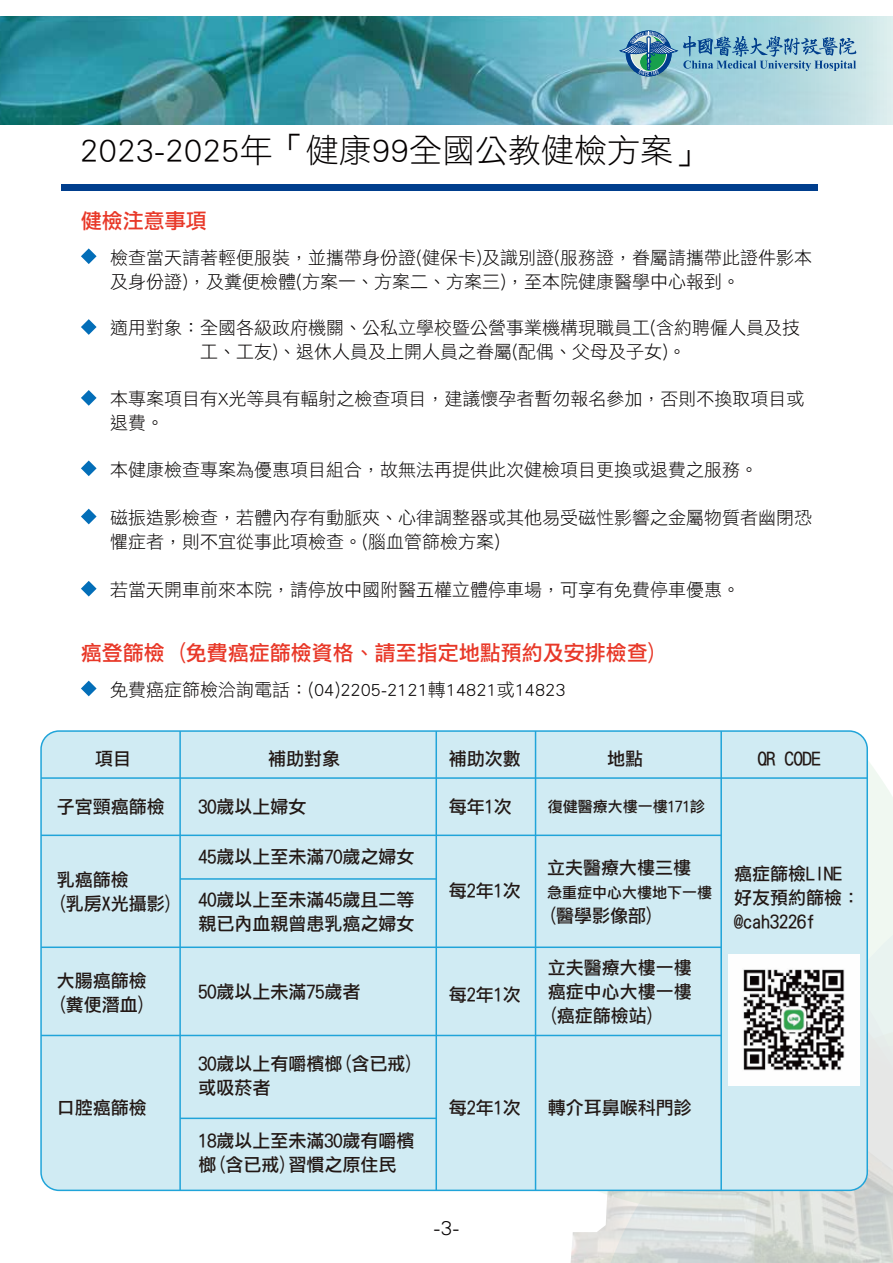
<style>
.page{position:relative;width:893px;height:1263px;background:#fff}
.page>*{position:absolute;margin:0;border:0;box-sizing:border-box;transform-origin:0 0}
.t1{font:33px "DF Li Hei W3 WINP BF";color:#040000}
.t2{font:21px "DF Li Hei Md WIN BF";color:#e83828}
.t3{font:21px "DF Li Hei W3 WINP BF";color:#040000}
.t4{font:18px/24px "DF Li Hei W3 WINP BF";color:#040000}
.t5{font:18px/24px "DF Li Hei Md WIN BF";color:#221815}
.t6{font:15px "DF Li Hei Md WIN BF";color:#221815}
</style>
<div class="page">
<svg style="left:862px;top:736px;width:31px;height:112px;fill:#f0f8f1"></svg>
<div style="left:868px;top:848px;width:25px;height:170px;background:#f0f8f1"></div>
<img style="left:568px;top:1024px;width:325px;height:239px">
<div style="left:41px;top:731px;width:826px;height:459px;background:#d0ebf3;border-radius:18px"></div>
<img style="left:0;top:16px;width:893px;height:175px">
<svg style="left:620px;top:31px;width:236px;height:45px"></svg>
<div style="left:62px;top:184px;width:756px;height:6px;background:#003e8d"></div>
<svg style="left:81px;top:248px;width:16px;height:16px"></svg>
<svg style="left:81px;top:319px;width:16px;height:16px"></svg>
<svg style="left:81px;top:681px;width:16px;height:15px"></svg>
<svg style="left:81px;top:390px;width:16px;height:16px"></svg>
<svg style="left:81px;top:460px;width:16px;height:16px"></svg>
<svg style="left:81px;top:509px;width:16px;height:15px"></svg>
<svg style="left:81px;top:581px;width:16px;height:15px"></svg>
<hr style="left:179px;top:731px;width:2px;height:459px;background:#20a4d9">
<hr style="left:435px;top:731px;width:2px;height:459px;background:#20a4d9">
<hr style="left:535px;top:731px;width:1px;height:459px;background:#20a4d9">
<hr style="left:720px;top:731px;width:2px;height:459px;background:#20a4d9">
<hr style="left:41px;top:777px;width:826px;height:2px;background:#20a4d9">
<hr style="left:41px;top:834px;width:680px;height:2px;background:#20a4d9">
<hr style="left:41px;top:946px;width:680px;height:2px;background:#20a4d9">
<hr style="left:41px;top:1035px;width:680px;height:1px;background:#20a4d9">
<img style="left:728px;top:954px;width:131px;height:131px">
<hr style="left:180px;top:878px;width:256px;height:2px;background:#20a4d9">
<hr style="left:180px;top:1117px;width:256px;height:2px;background:#20a4d9">
<h1 class="t1" style="left:80px;top:134px;width:628px">2023-2025年「健康99全國公教健檢方案」</h1>
<p class="t2" style="left:81px;top:210px;width:127px">健檢注意事項</p>
<p class="t4" style="left:110px;top:245px;width:703px">檢查當天請著輕便服裝，並攜帶身份證(健保卡)及識別證(服務證，眷屬請攜帶此證件影本及身份證)，及糞便檢體(方案一、方案二、方案三)，至本院健康醫學中心報到。</p>
<p class="t4" style="left:200px;top:316px;width:602px;text-indent:-90px">適用對象：全國各級政府機關、公私立學校暨公營事業機構現職員工(含約聘僱人員及技工、工友)、退休人員及上開人員之眷屬(配偶、父母及子女)。</p>
<p class="t4" style="left:110px;top:387px;width:696px">本專案項目有X光等具有輻射之檢查項目，建議懷孕者暫勿報名參加，否則不換取項目或退費。</p>
<p class="t4" style="left:110px;top:457px;width:649px">本健康檢查專案為優惠項目組合，故無法再提供此次健檢項目更換或退費之服務。</p>
<p class="t4" style="left:110px;top:505px;width:704px">磁振造影檢查，若體內存有動脈夾、心律調整器或其他易受磁性影響之金屬物質者幽閉恐懼症者，則不宜從事此項檢查。(腦血管篩檢方案)</p>
<p class="t4" style="left:110px;top:578px;width:631px">若當天開車前來本院，請停放中國附醫五權立體停車場，可享有免費停車優惠。</p>
<p class="t2" style="left:81px;top:642px;width:579px">癌登篩檢 (免費癌症篩檢資格、請至指定地點預約及安排檢查)</p>
<p class="t4" style="left:110px;top:677px;width:457px">免費癌症篩檢洽詢電話：(04)2205-2121轉14821或14823</p>
<p class="t5" style="left:95px;top:747px;width:37px">項目</p>
<p class="t5" style="left:268px;top:747px;width:73px">補助對象</p>
<p class="t5" style="left:449px;top:747px;width:73px">補助次數</p>
<p class="t5" style="left:607px;top:747px;width:37px">地點</p>
<p class="t5" style="left:758px;top:747px;width:64px">QR CODE</p>
<p class="t5" style="left:57px;top:795px;width:109px">子宮頸癌篩檢</p>
<p class="t5" style="left:198px;top:795px;width:109px">30歲以上婦女</p>
<p class="t5" style="left:198px;top:845px;width:217px">45歲以上至未滿70歲之婦女</p>
<p class="t5" style="left:198px;top:887px;width:217px">40歲以上至未滿45歲且二等親已內血親曾患乳癌之婦女</p>
<p class="t5" style="left:57px;top:868px;width:118px">乳癌篩檢<br>(乳房X光攝影)</p>
<p class="t5" style="left:57px;top:968px;width:92px">大腸癌篩檢(糞便潛血)</p>
<p class="t5" style="left:57px;top:1096px;width:92px">口腔癌篩檢</p>
<p class="t5" style="left:198px;top:980px;width:163px">50歲以上未滿75歲者</p>
<p class="t5" style="left:198px;top:1052px;width:217px">30歲以上有嚼檳榔(含已戒)或吸菸者</p>
<p class="t5" style="left:198px;top:1128px;width:217px">18歲以上至未滿30歲有嚼檳榔(含已戒)習慣之原住民</p>
<p class="t5" style="left:449px;top:794px;width:64px">每年1次</p>
<p class="t5" style="left:449px;top:878px;width:73px">每2年1次</p>
<p class="t5" style="left:449px;top:982px;width:73px">每2年1次</p>
<p class="t5" style="left:449px;top:1095px;width:73px">每2年1次</p>
<p class="t3" style="left:434px;top:1217px;width:27px">-3-</p>
<p class="t6" style="left:548px;top:798px;width:159px">復健醫療大樓一樓171診</p>
<p class="t5" style="left:547px;top:855px;width:145px">立夫醫療大樓三樓</p>
<p class="t6" style="left:547px;top:885px;width:166px">急重症中心大樓地下一樓</p>
<p class="t5" style="left:547px;top:903px;width:109px">(醫學影像部)</p>
<p class="t5" style="left:548px;top:956px;width:145px;text-align:justify">立夫醫療大樓一樓癌症中心大樓一樓(癌症篩檢站)</p>
<p class="t5" style="left:734px;top:861px;width:127px">癌症篩檢LINE好友預約篩檢：@cah3226f</p>
<p class="t5" style="left:548px;top:1096px;width:145px">轉介耳鼻喉科門診</p>
</div>
